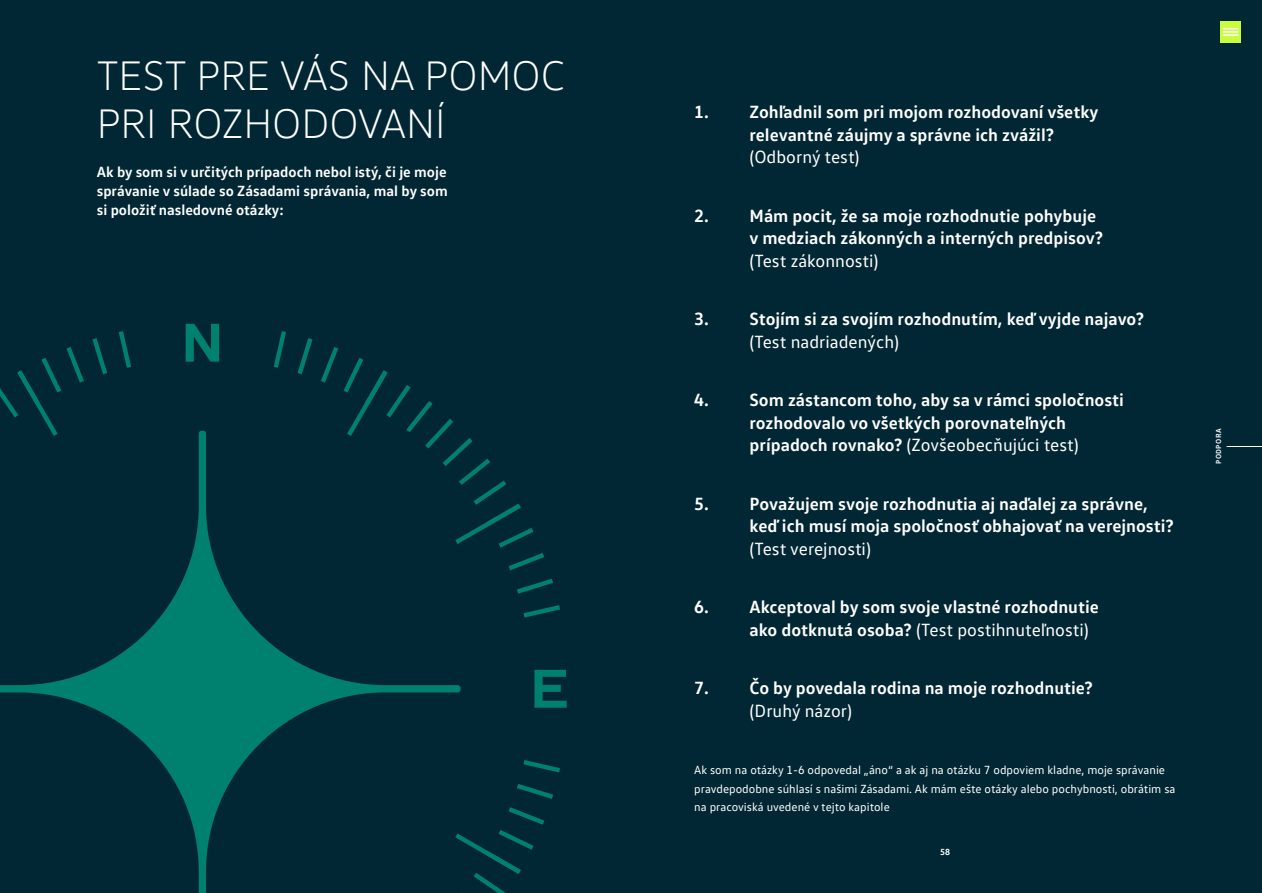
<style>
.page{position:relative;width:1262px;height:893px;background:#fff}
.page>*{position:absolute;margin:0;border:0;box-sizing:border-box;transform-origin:0 0}
.t1{font:300 42px/48px "VW Head";color:#fff}
.t2{font:700 18px/22.5px "VW Text";color:#fff}
.t3{font:18px "VW Text";color:#fff}
.t4{font:700 15px/18.8px "VW Text";color:#fff;text-align:justify}
.t5{font:12px/18.8px "VW Text";color:#fff}
.t6{font:700 9px "VW Text";color:#fff}
.t7{font:700 7.5px "VW Text";letter-spacing:.05em;color:#fff}
.s1{font-weight:400}
</style>
<div class="page">
<div style="left:630px;top:0;width:632px;height:893px;background:#002733"></div>
<div style="left:0;top:0;width:641px;height:893px;background:#002733"></div>
<hr style="left:1226px;top:446px;width:36px;height:1px;background:#fff">
<svg style="left:92px;top:338px;width:15px;height:36px"></svg>
<svg style="left:119px;top:331px;width:12px;height:37px"></svg>
<svg style="left:274px;top:331px;width:12px;height:37px"></svg>
<svg style="left:297px;top:338px;width:15px;height:36px"></svg>
<svg style="left:517px;top:579px;width:36px;height:15px"></svg>
<svg style="left:523px;top:605px;width:37px;height:12px"></svg>
<svg style="left:523px;top:760px;width:37px;height:12px"></svg>
<svg style="left:517px;top:784px;width:36px;height:15px"></svg>
<svg style="left:0;top:347px;width:84px;height:84px"></svg>
<svg style="left:321px;top:347px;width:223px;height:223px"></svg>
<svg style="left:460px;top:807px;width:84px;height:86px"></svg>
<svg style="left:534px;top:670px;width:33px;height:38px"></svg>
<svg style="left:186px;top:324px;width:33px;height:38px"></svg>
<svg style="left:0;top:431px;width:460px;height:462px"></svg>
<div style="left:1220px;top:21px;width:21px;height:22px;background:#cafc3e"></div>
<svg style="left:1223px;top:28px;width:15px;height:8px"></svg>
<h1 class="t1" style="left:97px;top:51px;width:470px">TEST PRE VÁS NA POMOC<br>PRI ROZHODOVANÍ</h1>
<p class="t4" style="left:97px;top:162px;width:352px">Ak by som si v určitých prípadoch nebol istý, či je moje správanie v súlade so Zásadami správania, mal by som si položiť nasledovné otázky:</p>
<p class="t2" style="left:749px;top:100px;width:350px;text-indent:-55px">1. Zohľadnil som pri mojom rozhodovaní všetky relevantné záujmy a správne ich zvážil?</p>
<p class="t3" style="left:749px;top:146px;width:112px">(Odborný test)</p>
<p class="t2" style="left:749px;top:203px;width:355px;text-indent:-55px">2. Mám pocit, že sa moje rozhodnutie pohybuje v medziach zákonných a interných predpisov?</p>
<p class="t3" style="left:749px;top:249px;width:131px">(Test zákonnosti)</p>
<p class="t2" style="left:694px;top:307px;width:451px">3. Stojím si za svojím rozhodnutím, keď vyjde najavo?</p>
<p class="t3" style="left:749px;top:330px;width:151px">(Test nadriadených)</p>
<p class="t2" style="left:694px;top:388px;width:431px;text-align:center">4. Som zástancom toho, aby sa v rámci spoločnosti rozhodovalo vo všetkých porovnateľných<br>prípadoch rovnako? <span class="s1">(Zovšeobecňujúci test)</span></p>
<p class="t2" style="left:749px;top:491px;width:426px;text-indent:-55px">5. Považujem svoje rozhodnutia aj naďalej za správne, keď ich musí moja spoločnosť obhajovať na verejnosti?</p>
<p class="t3" style="left:749px;top:537px;width:123px">(Test verejnosti)</p>
<p class="t2" style="left:749px;top:595px;width:351px;text-indent:-55px">6. Akceptoval by som svoje vlastné rozhodnutie ako dotknutá osoba? <span class="s1">(Test postihnuteľnosti)</span></p>
<p class="t2" style="left:694px;top:676px;width:400px">7. Čo by povedala rodina na moje rozhodnutie?</p>
<p class="t3" style="left:749px;top:699px;width:104px">(Druhý názor)</p>
<p class="t5" style="left:694px;top:760px;width:483px">Ak som na otázky 1-6 odpovedal „áno“ a ak aj na otázku 7 odpoviem kladne, moje správanie pravdepodobne súhlasí s našimi Zásadami. Ak mám ešte otázky alebo pochybnosti, obrátim sa na pracoviská uvedené v tejto kapitole</p>
<p class="t6" style="left:940px;top:846px;width:12px">58</p>
<p class="t7" style="left:1213px;top:464px;width:37px;rotate:-90deg">PODPORA</p>
</div>
